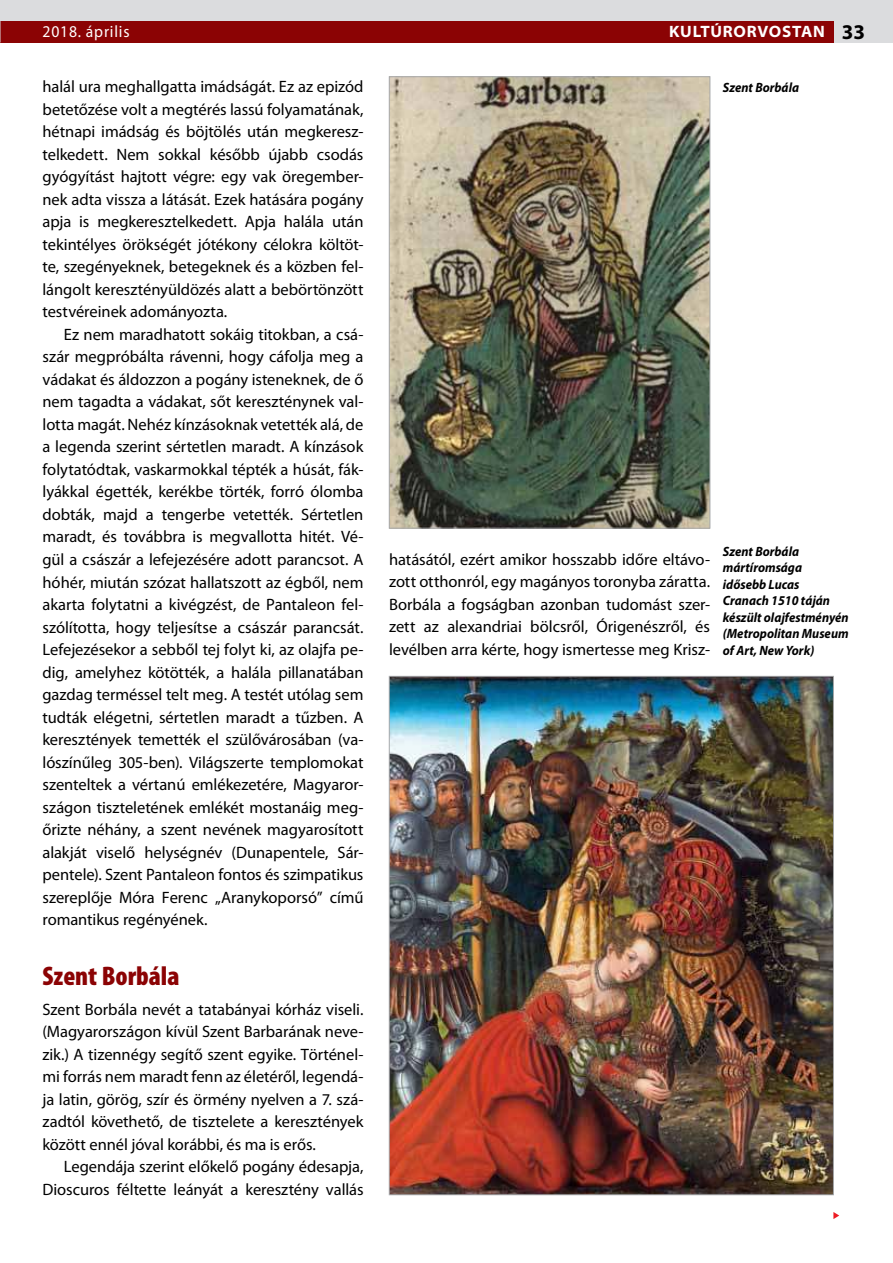
<style>
.page{position:relative;width:893px;height:1263px;background:#fff}
.page>*{position:absolute;margin:0;border:0;box-sizing:border-box;transform-origin:0 0}
.t1{font:900 condensed 27px "Myriad Pro";color:#8b0304}
.t2{font:16.5px/22.5px "Myriad Pro";letter-spacing:-.005em;color:#000;text-align:justify}
.t3{font:700 semi-expanded 16.5px "Myriad Pro";letter-spacing:.05em;color:#fff;scale:.95 1}
.t4{font:16.5px "Myriad Pro";letter-spacing:.05em;color:#fff;scale:.95 1}
.t5{font:italic 700 13.5px/16.5px "Myriad Pro";color:#000;scale:.94 1}
.s1{font-stretch:normal;font-size:21px;color:#000}
</style>
<div class="page">
<svg style="left:833px;top:1212px;width:6px;height:7px"></svg>
<div style="left:0;top:0;width:893px;height:43px;background:#dbdcde"></div>
<div style="left:0;top:21px;width:833px;height:22px;background:#8b0304"></div>
<img style="left:391px;top:79px;width:317px;height:447px">
<div style="left:389px;top:77px;width:321px;height:451px;border:1px solid #a7a9ab"></div>
<img style="left:391px;top:678px;width:441px;height:515px">
<p class="t4" style="left:43px;top:24px;width:93px">2018. április</p>
<p class="t3" style="left:669px;top:22px;width:208px">KULTÚRORVOSTAN <span class="s1">33</span></p>
<p class="t2" style="left:43px;top:76px;width:323px">halál ura meghallgatta imádságát. Ez az epizód betetőzése volt a megtérés lassú folyamatának, hétnapi imádság és böjtölés után megkeresz&shy;telkedett. Nem sokkal később újabb csodás gyógyítást hajtott végre: egy vak öregember&shy;nek adta vissza a látását. Ezek hatására pogány apja is megkeresztelkedett. Apja halála után tekintélyes örökségét jótékony célokra költöt&shy;te, szegényeknek, betegeknek és a közben fel&shy;lángolt keresztényüldözés alatt a bebörtönzött testvéreinek adományozta.</p>
<p class="t2" style="left:43px;top:324px;width:323px;text-indent:21px">Ez nem maradhatott sokáig titokban, a csá&shy;szár megpróbálta rávenni, hogy cáfolja meg a vádakat és áldozzon a pogány isteneknek, de ő nem tagadta a vádakat, sőt kereszténynek val&shy;lotta magát. Nehéz kínzásoknak vetették alá, de a legenda szerint sértetlen maradt. A kínzások folytatódtak, vaskarmokkal tépték a húsát, fák&shy;lyákkal égették, kerékbe törték, forró ólomba dobták, majd a tengerbe vetették. Sértetlen maradt, és továbbra is megvallotta hitét. Vé&shy;gül a császár a lefejezésére adott parancsot. A hóhér, miután szózat hallatszott az égből, nem akarta folytatni a kivégzést, de Pantaleon fel&shy;szólította, hogy teljesítse a császár parancsát.<br>Lefejezésekor a sebből tej folyt ki, az olajfa pe&shy;dig, amelyhez kötötték, a halála pillanatában gazdag terméssel telt meg. A testét utólag sem tudták elégetni, sértetlen maradt a tűzben. A keresztények temették el szülővárosában (va&shy;lószínűleg 305-ben). Világszerte templomokat szenteltek a vértanú emlékezetére, Magyaror&shy;szágon tiszteletének emlékét mostanáig meg&shy;őrizte néhány, a szent nevének magyarosított alakját viselő helységnév (Dunapentele, Sár&shy;pentele). Szent Pantaleon fontos és szimpatikus szereplője Móra Ferenc „Aranykoporsó” című romantikus regényének.</p>
<h1 class="t1" style="left:43px;top:966px;width:138px">Szent Borbála</h1>
<p class="t2" style="left:43px;top:999px;width:323px">Szent Borbála nevét a tatabányai kórház viseli. (Magyarországon kívül Szent Barbarának neve&shy;zik.) A tizennégy segítő szent egyike. Történel&shy;mi forrás nem maradt fenn az életéről, legendá&shy;ja latin, görög, szír és örmény nyelven a 7. szá&shy;zadtól követhető, de tisztelete a keresztények között ennél jóval korábbi, és ma is erős.</p>
<p class="t2" style="left:43px;top:1156px;width:322px;text-align:right">Legendája szerint előkelő pogány édesapja,<br>Dioscuros féltette leányát a keresztény vallás</p>
<p class="t5" style="left:723px;top:81px;width:83px">Szent Borbála</p>
<p class="t2" style="left:389px;top:549px;width:323px">hatásától, ezért amikor hosszabb időre eltávo&shy;zott otthonról, egy magányos toronyba záratta.<br>Borbála a fogságban azonban tudomást szer&shy;zett az alexandriai bölcsről, Órigenészről, és levélben arra kérte, hogy ismertesse meg Krisz-</p>
<p class="t5" style="left:723px;top:544px;width:135px">Szent Borbála mártíromsága idősebb Lucas<br>Cranach 1510 táján készült olajfestményén (Metropolitan Museum of Art, New York)</p>
</div>
